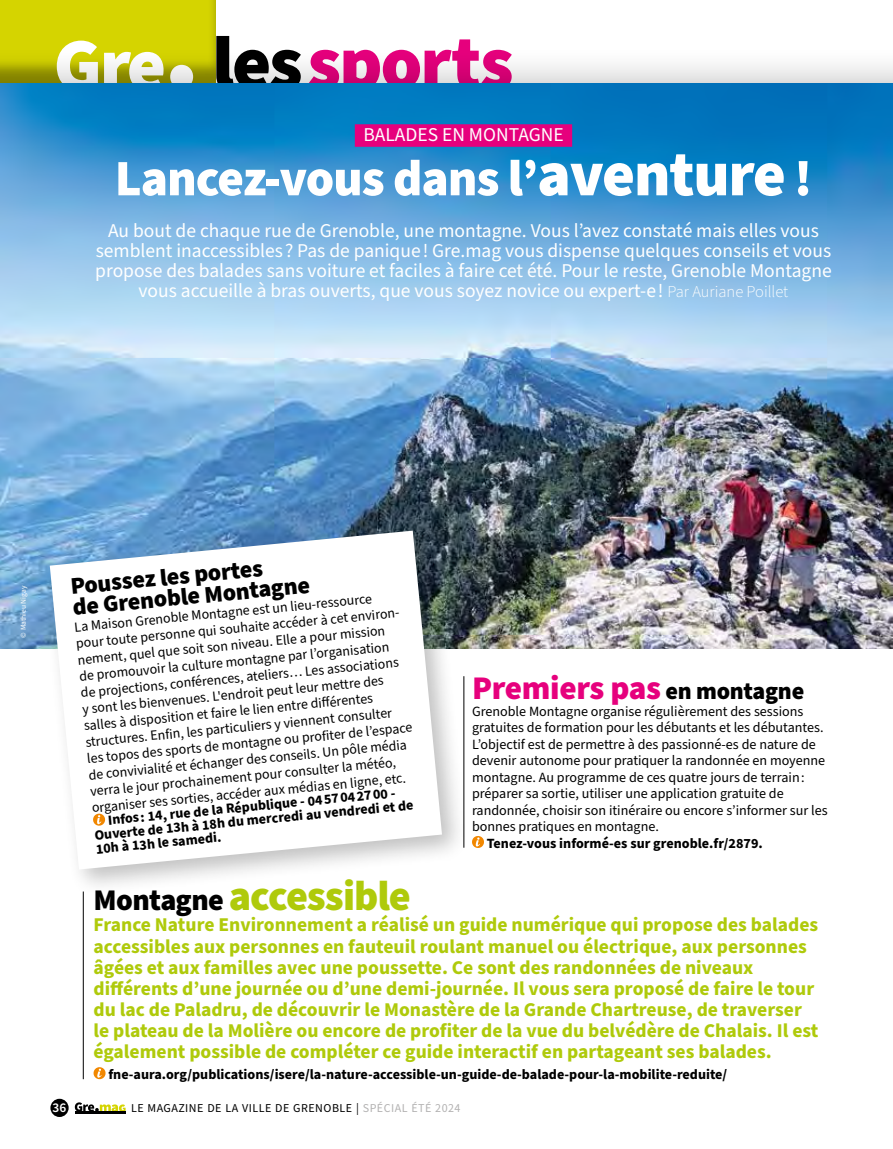
<style>
.page{position:relative;width:893px;height:1149px;background:#fff}
.page>*{position:absolute;margin:0;border:0;box-sizing:border-box;transform-origin:0 0}
.t1{font:900 75px "Source Sans Pro";letter-spacing:-.03em;color:#e6007d}
.t2{font:900 51px "Source Sans Pro";letter-spacing:-.02em;color:#fff}
.t3{font:900 42px "Source Sans Pro";letter-spacing:-.025em;color:#afca0b}
.t4{font:900 33px "Source Sans Pro";letter-spacing:-.01em;color:#e6007d}
.t5{font:900 24px/20.9px "Source Sans Pro";color:#000}
.t6{font:700 19.5px/21px "Source Sans Pro";color:#afca0b}
.t7{font:19.5px/20px "Source Sans Pro";color:#fff;text-align:center}
.t8{font:14.1px/16.5px "Source Sans Pro";color:#000}
.t9{font:700 14.1px/13.4px "Source Sans Pro";color:#000}
.t10{font:600 13.35px "Source Sans Pro";color:#fff}
.t11{font:12px "Source Sans Pro";letter-spacing:.04em;color:#000}
.t12{font:7.5px "Source Sans Pro";color:#fff}
.s1{color:#fff}
.s2{font-size:114.6px;color:#fff}
.s3{color:#000}
.s4{font-size:63px}
.s5{font-weight:300;font-size:16.5px}
.s6{font-size:24px;color:#000}
.s7{font-size:30px;color:#000}
.s8{color:#b3b2b2}
</style>
<div class="page">
<div style="left:0;top:0;width:218px;height:85px;background:#d5d400"></div>
<svg style="left:0;top:45px;width:893px;height:38px"></svg>
<div style="left:50px;top:1098px;width:19px;height:18px;background:#000;border-radius:50%"></div>
<hr style="left:75px;top:1110px;width:51px;height:3px;background:#000">
<svg style="left:75px;top:1102px;width:51px;height:9px"></svg>
<hr style="left:83px;top:891px;width:1px;height:187px;background:#000">
<svg style="left:94px;top:1067px;width:12px;height:11px"></svg>
<img style="left:0;top:83px;width:893px;height:565px">
<div style="left:355px;top:124px;width:217px;height:23px;background:#e6007d"></div>
<svg style="left:472px;top:836px;width:12px;height:11px"></svg>
<div style="left:41px;top:522px;width:428px;height:373px;background:#000;opacity:.25"></div>
<svg style="left:46px;top:527px;width:399px;height:345px"></svg>
<h1 class="t1" style="left:53px;top:11px;width:462px"><span class="s1">Gre</span><span class="s2">.</span> <span class="s3">les</span>sports</h1>
<h3 class="t7" style="left:363px;top:125px;width:202px">BALADES EN MONTAGNE</h3>
<h2 class="t2" style="left:115px;top:143px;width:699px">Lancez-vous dans l’<span class="s4">aventure</span> !</h2>
<p class="t7" style="left:95px;top:221px;width:738px">Au bout de chaque rue de Grenoble, une montagne. Vous l’avez constaté mais elles vous semblent inaccessibles ? Pas de panique ! Gre.mag vous dispense quelques conseils et vous propose des balades sans voiture et faciles à faire cet été. Pour le reste, Grenoble Montagne vous accueille à bras ouverts, que vous soyez novice ou expert-e ! <span class="s5">Par Auriane Poillet</span></p>
<p class="t12" style="left:18px;top:637px;width:53px;rotate:-90deg">© Mathieu Nigay</p>
<h3 class="t5" style="left:70px;top:575px;width:240px;rotate:-5deg">Poussez les portes<br>de Grenoble Montagne</h3>
<p class="t8" style="left:74px;top:617px;width:329px;rotate:-5deg">La Maison Grenoble Montagne est un lieu-ressource pour toute personne qui souhaite accéder à cet environ&shy;nement, quel que soit son niveau. Elle a pour mission<br>de promouvoir la culture montagne par l’organisation de projections, conférences, ateliers… Les associations y sont les bienvenues. L'endroit peut leur mettre des salles à disposition et faire le lien entre diff érentes structures. Enfin, les particuliers y viennent consulter<br>les topos des sports de montagne ou profiter de l’espace de convivialité et échanger des conseils. Un pôle média verra le jour prochainement pour consulter la météo, organiser ses sorties, accéder aux médias en ligne, etc.</p>
<p class="t9" style="left:92px;top:816px;width:322px;text-indent:15px;rotate:-6deg">Infos : 14, rue de la République - 04 57 04 27 00 -<br>Ouverte de 13h à 18h du mercredi au vendredi et de<br>10h à 13h le samedi.</p>
<h3 class="t4" style="left:472px;top:665px;width:334px">Premiers pas <span class="s6">en montagne</span></h3>
<p class="t8" style="left:472px;top:703px;width:357px">Grenoble Montagne organise régulièrement des sessions gratuites de formation pour les débutants et les débutantes.<br>L’objectif est de permettre à des passionné-es de nature de devenir autonome pour pratiquer la randonnée en moyenne montagne. Au programme de ces quatre jours de terrain : préparer sa sortie, utiliser une application gratuite de randonnée, choisir son itinéraire ou encore s’informer sur les bonnes pratiques en montagne.</p>
<p class="t9" style="left:487px;top:836px;width:278px">Tenez-vous informé-es sur grenoble.fr/2879.</p>
<h3 class="t3" style="left:94px;top:867px;width:319px"><span class="s7">Montagne</span> accessible</h3>
<p class="t6" style="left:94px;top:914px;width:726px">France Nature Environnement a réalisé un guide numérique qui propose des balades accessibles aux personnes en fauteuil roulant manuel ou électrique, aux personnes âgées et aux familles avec une poussette. Ce sont des randonnées de niveaux différents d’une journée ou d’une demi-journée. Il vous sera proposé de faire le tour du lac de Paladru, de découvrir le Monastère de la Grande Chartreuse, de traverser le plateau de la Molière ou encore de profiter de la vue du belvédère de Chalais. Il est également possible de compléter ce guide interactif en partageant ses balades.</p>
<p class="t9" style="left:108px;top:1067px;width:620px">fne-aura.org/publications/isere/la-nature-accessible-un-guide-de-balade-pour-la-mobilite-reduite/</p>
<p class="t10" style="left:53px;top:1098px;width:15px">36</p>
<p class="t11" style="left:131px;top:1099px;width:331px">LE MAGAZINE DE LA VILLE DE GRENOBLE | <span class="s8">SPÉCIAL ÉTÉ 2024</span></p>
</div>
